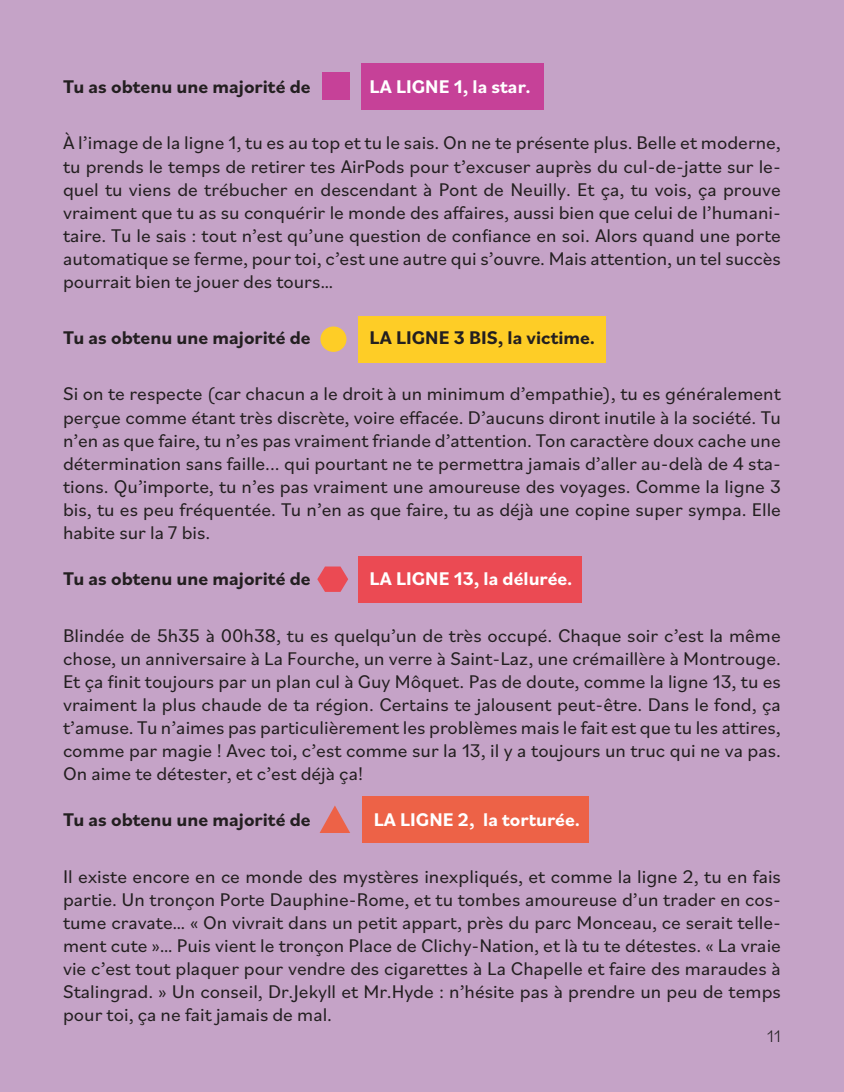
<style>
.page{position:relative;width:844px;height:1092px;background:#fff}
.page>*{position:absolute;margin:0;border:0;box-sizing:border-box;transform-origin:0 0}
.t1{font:19.25px/23.1px "Bilo";color:#231f20;text-align:justify}
.t2{font:700 19.25px "Bilo";color:#231f20}
.t3{font:700 19.25px "Bilo";color:#fff}
.t4{font:300 17.5px "Bilo";color:#231f20}
</style>
<div class="page">
<div style="left:1px;top:0;width:842px;height:1091px;background:#c5a3c7"></div>
<div style="left:361px;top:63px;width:183px;height:46px;background:#c64198"></div>
<div style="left:358px;top:316px;width:247px;height:46px;background:#fecd26"></div>
<div style="left:358px;top:556px;width:224px;height:46px;background:#eb4a53"></div>
<div style="left:362px;top:796px;width:226px;height:46px;background:#ed6247"></div>
<div style="left:322px;top:73px;width:28px;height:27px;background:#c64198"></div>
<div style="left:320px;top:326px;width:26px;height:26px;background:#fecd26;border-radius:50%"></div>
<svg style="left:317px;top:566px;width:31px;height:26px"></svg>
<svg style="left:320px;top:805px;width:30px;height:27px"></svg>
<p class="t2" style="left:63px;top:74px;width:249px">Tu as obtenu une majorité de</p>
<p class="t3" style="left:369px;top:74px;width:163px">LA LIGNE 1, la star.</p>
<p class="t1" style="left:63px;top:131px;width:719px">À l’image de la ligne 1, tu es au top et tu le sais. On ne te présente plus. Belle et moderne, tu prends le temps de retirer tes AirPods pour t’excuser auprès du cul-de-jatte sur le&shy;quel tu viens de trébucher en descendant à Pont de Neuilly. Et ça, tu vois, ça prouve vraiment que tu as su conquérir le monde des affaires, aussi bien que celui de l’humani&shy;taire. Tu le sais : tout n’est qu’une question de confiance en soi. Alors quand une porte automatique se ferme, pour toi, c’est une autre qui s’ouvre. Mais attention, un tel succès pourrait bien te jouer des tours…</p>
<p class="t2" style="left:63px;top:324px;width:249px">Tu as obtenu une majorité de</p>
<p class="t2" style="left:369px;top:324px;width:227px">LA LIGNE 3 BIS, la victime.</p>
<p class="t1" style="left:63px;top:381px;width:719px">Si on te respecte (car chacun a le droit à un minimum d’empathie), tu es généralement perçue comme étant très discrète, voire effacée. D’aucuns diront inutile à la société. Tu n’en as que faire, tu n’es pas vraiment friande d’attention. Ton caractère doux cache une détermination sans faille... qui pourtant ne te permettra jamais d’aller au-delà de 4 sta&shy;tions. Qu’importe, tu n’es pas vraiment une amoureuse des voyages. Comme la ligne 3 bis, tu es peu fréquentée. Tu n’en as que faire, tu as déjà une copine super sympa. Elle habite sur la 7 bis.</p>
<p class="t2" style="left:63px;top:565px;width:249px">Tu as obtenu une majorité de</p>
<p class="t3" style="left:369px;top:565px;width:204px">LA LIGNE 13, la délurée.</p>
<p class="t1" style="left:63px;top:622px;width:719px">Blindée de 5h35 à 00h38, tu es quelqu’un de très occupé. Chaque soir c’est la même chose, un anniversaire à La Fourche, un verre à Saint-Laz, une crémaillère à Montrouge.<br>Et ça finit toujours par un plan cul à Guy Môquet. Pas de doute, comme la ligne 13, tu es vraiment la plus chaude de ta région. Certains te jalousent peut-être. Dans le fond, ça t’amuse. Tu n’aimes pas particulièrement les problèmes mais le fait est que tu les attires, comme par magie ! Avec toi, c’est comme sur la 13, il y a toujours un truc qui ne va pas.<br>On aime te détester, et c’est déjà ça!</p>
<p class="t2" style="left:63px;top:806px;width:249px">Tu as obtenu une majorité de</p>
<p class="t3" style="left:373px;top:806px;width:208px">LA LIGNE 2, la torturée.</p>
<p class="t1" style="left:63px;top:863px;width:719px">Il existe encore en ce monde des mystères inexpliqués, et comme la ligne 2, tu en fais partie. Un tronçon Porte Dauphine-Rome, et tu tombes amoureuse d’un trader en cos&shy;tume cravate… « On vivrait dans un petit appart, près du parc Monceau, ce serait telle&shy;ment cute »… Puis vient le tronçon Place de Clichy-Nation, et là tu te détestes. « La vraie vie c’est tout plaquer pour vendre des cigarettes à La Chapelle et faire des maraudes à Stalingrad. » Un conseil, Dr.Jekyll et Mr.Hyde : n’hésite pas à prendre un peu de temps pour toi, ça ne fait jamais de mal.</p>
<p class="t4" style="left:766px;top:1024px;width:15px">11</p>
</div>
